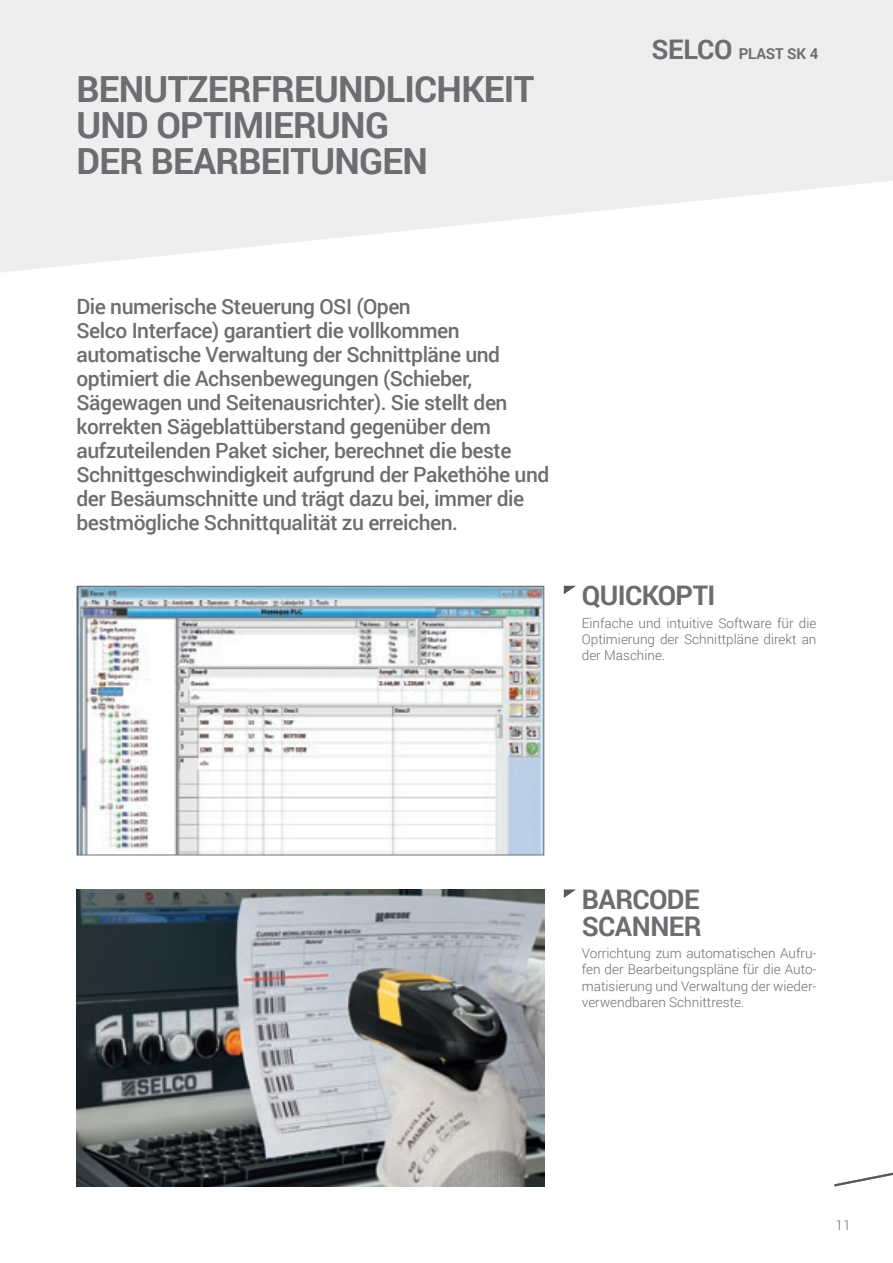
<style>
.page{position:relative;width:893px;height:1263px;background:#fff}
.page>*{position:absolute;margin:0;border:0;box-sizing:border-box;transform-origin:0 0}
.t1{font:700 36px "Roboto";letter-spacing:-.02em;color:#6c6d70}
.titolo_1__livello_th{font:700 27px/27px "Roboto";letter-spacing:-.02em;color:#6c6d70}
.t2{font:500 21px/24px "Roboto";letter-spacing:-.02em;color:#6c6d70}
.t3{font:700 15px "Roboto";letter-spacing:-.01em;color:#6c6d70}
.t4{font:300 13.5px/16.2px "Roboto";color:#6c6d70;text-align:justify}
.s1{font-size:27px}
</style>
<div class="page">
<svg style="left:0;top:0;width:893px;height:273px;fill:#eeeeef"></svg>
<svg style="left:834px;top:1172px;width:59px;height:14px"></svg>
<img style="left:79px;top:588px;width:463px;height:265px">
<div style="left:77px;top:586px;width:467px;height:269px;border:1px solid #6c6d70"></div>
<svg style="left:564px;top:586px;width:12px;height:8px"></svg>
<svg style="left:564px;top:889px;width:12px;height:9px"></svg>
<img style="left:77px;top:889px;width:467px;height:297px">
<p class="t1" style="left:77px;top:63px;width:459px">BENUTZERFREUNDLICHKEIT</p>
<p class="t1" style="left:77px;top:99px;width:314px">UND OPTIMIERUNG</p>
<p class="t1" style="left:77px;top:135px;width:353px">DER BEARBEITUNGEN</p>
<p class="t3" style="left:651px;top:43px;width:168px"><span class="s1">SELCO</span> PLAST SK 4</p>
<p class="t2" style="left:77px;top:294px;width:474px">Die numerische Steuerung OSI (Open<br>Selco Interface) garantiert die vollkommen automatische Verwaltung der Schnittpläne und optimiert die Achsenbewegungen (Schieber, Sägewagen und Seitenausrichter). Sie stellt den korrekten Sägeblattüberstand gegenüber dem aufzuteilenden Paket sicher, berechnet die beste Schnittgeschwindigkeit aufgrund der Pakethöhe und der Besäumschnitte und trägt dazu bei, immer die bestmögliche Schnittqualität zu erreichen.</p>
<p class="titolo_1__livello_th" style="left:582px;top:581px;width:135px">QUICKOPTI</p>
<p class="t4" style="left:582px;top:614px;width:236px">Einfache und intuitive Software für die Optimierung der Schnittpläne direkt an der Maschine.</p>
<p class="titolo_1__livello_th" style="left:582px;top:884px;width:121px">BARCODE<br>SCANNER</p>
<p class="t4" style="left:582px;top:945px;width:236px">Vorrichtung zum automatischen Aufru&shy;fen der Bearbeitungspläne für die Auto&shy;matisierung und Verwaltung der wieder&shy;verwendbaren Schnittreste.</p>
<p class="t4" style="left:836px;top:1216px;width:16px">11</p>
</div>
